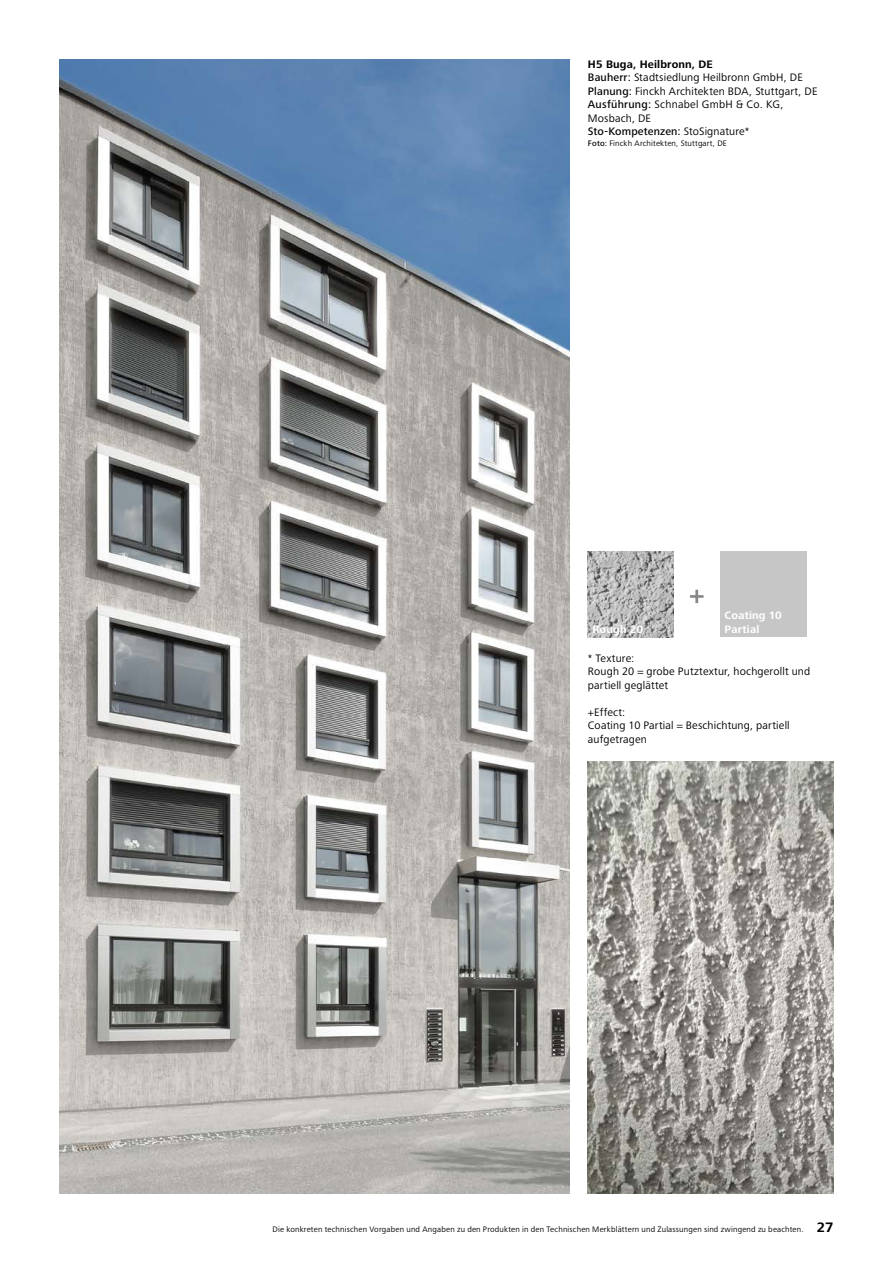
<style>
.page{position:relative;width:893px;height:1263px;background:#fff}
.page>*{position:absolute;margin:0;border:0;box-sizing:border-box;transform-origin:0 0}
.t1{font:11.25px/13.5px "Frutiger Next LTW1 G";letter-spacing:.015em;color:#000}
.t2{font:700 11.25px/13.5px "Frutiger Next LTW1 G";letter-spacing:.015em;color:#fff}
.t3{font:8.25px "Frutiger Next LTW1 G";letter-spacing:.02em;color:#000}
.s1{font-weight:700}
.s2{font-weight:500}
.s3{font-weight:700;font-size:14.25px}
</style>
<div class="page">
<img style="left:60px;top:60px;width:509px;height:1134px">
<img style="left:588px;top:762px;width:245px;height:432px">
<svg style="left:690px;top:590px;width:14px;height:13px"></svg>
<div style="left:720px;top:551px;width:86px;height:86px;background:#c6c6c6"></div>
<img style="left:588px;top:551px;width:85px;height:87px">
<p class="t1" style="left:588px;top:57px;width:231px"><span class="s1">H5 Buga, Heilbronn, DE<br></span><span class="s2">Bauherr:</span> Stadtsiedlung Heilbronn GmbH, DE<br><span class="s2">Planung:</span> Finckh Architekten BDA, Stuttgart, DE<br><span class="s2">Ausführung:</span> Schnabel GmbH &amp; Co. KG,<br>Mosbach, DE<br><span class="s2">Sto-Kompetenzen:</span> StoSignature*</p>
<p class="t3" style="left:588px;top:139px;width:140px"><span class="s2">Foto:</span> Finckh Architekten, Stuttgart, DE</p>
<p class="t2" style="left:592px;top:623px;width:52px">Rough 20</p>
<p class="t2" style="left:725px;top:609px;width:59px">Coating 10<br>Partial</p>
<p class="t1" style="left:588px;top:651px;width:224px">* Texture:<br>Rough 20 = grobe Putztextur, hochgerollt und partiell geglättet</p>
<p class="t1" style="left:588px;top:705px;width:203px">+Effect:<br>Coating 10 Partial = Beschichtung, partiell aufgetragen</p>
<p class="t3" style="left:272px;top:1224px;width:562px">Die konkreten technischen Vorgaben und Angaben zu den Produkten in den Technischen Merkblättern und Zulassungen sind zwingend zu beachten. <span class="s3">27</span></p>
</div>
